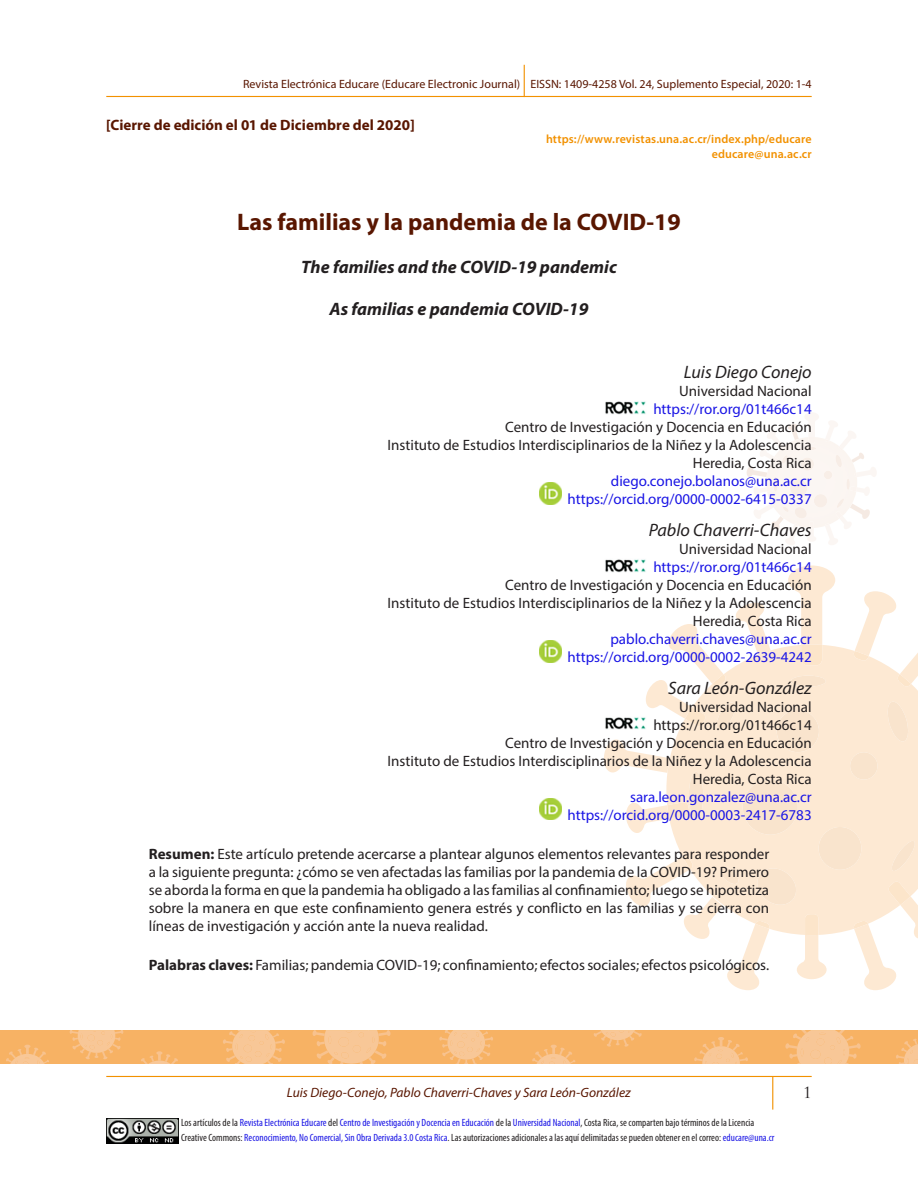
<style>
.page{position:relative;width:918px;height:1188px;background:#fff}
.page>*{position:absolute;margin:0;border:0;box-sizing:border-box;transform-origin:0 0}
.TITULO_PRINCIPAL{font:700 24px "Myriad Pro";color:#591600}
.TITULO_EN_INGLES{font:italic 700 18px "Myriad Pro";color:#231f20}
.AUTORES{font:italic 18px "Myriad Pro";color:#231f20}
.RESUMEN{font:15px/18px "Myriad Pro";color:#231f20;text-align:justify}
.FILIACION{font:15px "Myriad Pro";color:#231f20}
.FILIACION-2{font:15px "Myriad Pro";color:#1a15e5}
.NUMERO_PUBLICADO{font:700 15px "Myriad Pro";color:#591600}
.t1{font:15px "Trajan Pro";color:#231f20}
.t2{font:italic 13.5px "Myriad Pro";color:#591600}
.t3{font:12px "Myriad Pro";color:#591600}
.t4{font:600 12px/15px "Myriad Pro";letter-spacing:.01em;color:#f29100;text-align:right}
.t5{font:condensed 10.5px/15px "Myriad Pro";color:#231f20}
.s1{font-weight:700}
.s2{color:#1a15e5}
</style>
<div class="page">
<hr style="left:106px;top:1076px;width:706px;height:1px;background:#f29100">
<hr style="left:772px;top:1077px;width:1px;height:33px;background:#f29100">
<img style="left:106px;top:1118px;width:73px;height:26px">
<hr style="left:106px;top:96px;width:706px;height:1px;background:#f29100">
<hr style="left:524px;top:65px;width:1px;height:32px;background:#f29100">
<div style="left:666px;top:646px;width:252px;height:288px;background:#fde9d3"></div>
<svg style="left:788px;top:566px;width:47px;height:100px"></svg>
<svg style="left:626px;top:802px;width:64px;height:31px"></svg>
<svg style="left:853px;top:882px;width:65px;height:108px"></svg>
<svg style="left:853px;top:591px;width:65px;height:96px"></svg>
<svg style="left:604px;top:739px;width:70px;height:34px"></svg>
<div style="left:743px;top:780px;width:55px;height:55px;background:#f9e4cd;border-radius:50%"></div>
<div style="left:777px;top:710px;width:42px;height:42px;background:#f9e4cd;border-radius:50%"></div>
<div style="left:850px;top:752px;width:27px;height:28px;background:#f9e4cd;border-radius:50%"></div>
<div style="left:819px;top:827px;width:42px;height:43px;background:#f9e4cd;border-radius:50%"></div>
<svg style="left:886px;top:702px;width:23px;height:39px"></svg>
<svg style="left:890px;top:841px;width:26px;height:30px"></svg>
<div style="left:791px;top:676px;width:35px;height:11px;background:#f9e4cd;border-radius:50%"></div>
<svg style="left:646px;top:603px;width:125px;height:126px"></svg>
<div style="left:689px;top:772px;width:14px;height:47px;background:#f9e4cd;border-radius:50%"></div>
<svg style="left:626px;top:856px;width:201px;height:134px"></svg>
<svg style="left:746px;top:413px;width:130px;height:132px"></svg>
<div style="left:0;top:1031px;width:918px;height:33px;background:#f7b264"></div>
<svg style="left:6px;top:1045px;width:43px;height:19px"></svg>
<svg style="left:69px;top:1030px;width:55px;height:29px"></svg>
<svg style="left:141px;top:1051px;width:37px;height:13px"></svg>
<svg style="left:223px;top:1030px;width:62px;height:34px"></svg>
<svg style="left:312px;top:1030px;width:79px;height:34px"></svg>
<svg style="left:439px;top:1030px;width:54px;height:34px"></svg>
<svg style="left:532px;top:1045px;width:43px;height:19px"></svg>
<svg style="left:594px;top:1030px;width:48px;height:17px"></svg>
<svg style="left:694px;top:1037px;width:54px;height:27px"></svg>
<svg style="left:785px;top:1030px;width:76px;height:34px"></svg>
<svg style="left:896px;top:1039px;width:22px;height:25px"></svg>
<img style="left:605px;top:401px;width:41px;height:13px">
<img style="left:540px;top:483px;width:21px;height:21px">
<img style="left:605px;top:559px;width:41px;height:13px">
<img style="left:540px;top:640px;width:21px;height:22px">
<img style="left:605px;top:716px;width:42px;height:14px">
<img style="left:540px;top:798px;width:21px;height:22px">
<p class="t3" style="left:243px;top:77px;width:570px">Revista Electrónica Educare (Educare Electronic Journal) EISSN: 1409-4258 Vol. 24, Suplemento Especial, 2020: 1-4</p>
<p class="NUMERO_PUBLICADO" style="left:106px;top:115px;width:310px">[Cierre de edición el 01 de Diciembre del 2020]</p>
<p class="t4" style="left:546px;top:131px;width:267px">https://www.revistas.una.ac.cr/index.php/educare educare@una.ac.cr</p>
<h1 class="TITULO_PRINCIPAL" style="left:237px;top:207px;width:445px">Las familias y la pandemia de la COVID-19</h1>
<h2 class="TITULO_EN_INGLES" style="left:301px;top:255px;width:317px">The families and the COVID-19 pandemic</h2>
<h2 class="TITULO_EN_INGLES" style="left:330px;top:297px;width:260px">As familias e pandemia COVID-19</h2>
<p class="AUTORES" style="left:684px;top:361px;width:129px">Luis Diego Conejo</p>
<p class="FILIACION" style="left:679px;top:382px;width:134px">Universidad Nacional</p>
<p class="FILIACION-2" style="left:653px;top:400px;width:160px">https://ror.org/01t466c14</p>
<p class="FILIACION" style="left:505px;top:418px;width:308px">Centro de Investigación y Docencia en Educación</p>
<p class="FILIACION" style="left:388px;top:436px;width:426px">Instituto de Estudios Interdisciplinarios de la Niñez y la Adolescencia</p>
<p class="FILIACION" style="left:693px;top:454px;width:120px">Heredia, Costa Rica</p>
<p class="FILIACION-2" style="left:611px;top:472px;width:202px">diego.conejo.bolanos@una.ac.cr</p>
<p class="FILIACION-2" style="left:568px;top:490px;width:246px">https://orcid.org/0000-0002-6415-0337</p>
<p class="AUTORES" style="left:649px;top:519px;width:164px">Pablo Chaverri-Chaves</p>
<p class="FILIACION" style="left:679px;top:540px;width:134px">Universidad Nacional</p>
<p class="FILIACION-2" style="left:653px;top:558px;width:160px">https://ror.org/01t466c14</p>
<p class="FILIACION" style="left:505px;top:576px;width:308px">Centro de Investigación y Docencia en Educación</p>
<p class="FILIACION" style="left:388px;top:594px;width:426px">Instituto de Estudios Interdisciplinarios de la Niñez y la Adolescencia</p>
<p class="FILIACION" style="left:693px;top:612px;width:120px">Heredia, Costa Rica</p>
<p class="FILIACION-2" style="left:610px;top:630px;width:203px">pablo.chaverri.chaves@una.ac.cr</p>
<p class="FILIACION-2" style="left:568px;top:648px;width:246px">https://orcid.org/0000-0002-2639-4242</p>
<p class="AUTORES" style="left:668px;top:677px;width:145px">Sara León-González</p>
<p class="FILIACION" style="left:679px;top:697px;width:134px">Universidad Nacional</p>
<p class="FILIACION" style="left:653px;top:715px;width:160px">https://ror.org/01t466c14</p>
<p class="FILIACION" style="left:505px;top:733px;width:308px">Centro de Investigación y Docencia en Educación</p>
<p class="FILIACION" style="left:388px;top:751px;width:426px">Instituto de Estudios Interdisciplinarios de la Niñez y la Adolescencia</p>
<p class="FILIACION" style="left:693px;top:769px;width:120px">Heredia, Costa Rica</p>
<p class="FILIACION-2" style="left:630px;top:787px;width:183px">sara.leon.gonzalez@una.ac.cr</p>
<p class="FILIACION-2" style="left:568px;top:805px;width:246px">https://orcid.org/0000-0003-2417-6783</p>
<p class="RESUMEN" style="left:149px;top:845px;width:622px"><span class="s1">Resumen:</span> Este artículo pretende acercarse a plantear algunos elementos relevantes para responder a la siguiente pregunta: ¿cómo se ven afectadas las familias por la pandemia de la COVID-19? Primero se aborda la forma en que la pandemia ha obligado a las familias al confinamiento; luego se hipotetiza sobre la manera en que este confinamiento genera estrés y conflicto en las familias y se cierra con líneas de investigación y acción ante la nueva realidad.</p>
<p class="RESUMEN" style="left:149px;top:956px;width:622px"><span class="s1">Palabras claves:</span> Familias; pandemia COVID-19; confinamiento; efectos sociales; efectos psicológicos.</p>
<p class="t2" style="left:287px;top:1084px;width:345px">Luis Diego-Conejo, Pablo Chaverri-Chaves y Sara León-González</p>
<p class="t1" style="left:803px;top:1083px;width:10px">1</p>
<p class="t5" style="left:181px;top:1115px;width:595px">Los artículos de la <span class="s2">Revista Electrónica Educare</span> del <span class="s2">Centro de Investigación y Docencia en Educación</span> de la <span class="s2">Universidad Nacional</span>, Costa Rica, se comparten bajo términos de la Licencia<br>Creative Commons: <span class="s2">Reconocimiento, No Comercial, Sin Obra Derivada 3.0 Costa Rica</span>. Las autorizaciones adicionales a las aquí delimitadas se pueden obtener en el correo: <span class="s2">educare@una.cr</span></p>
</div>
